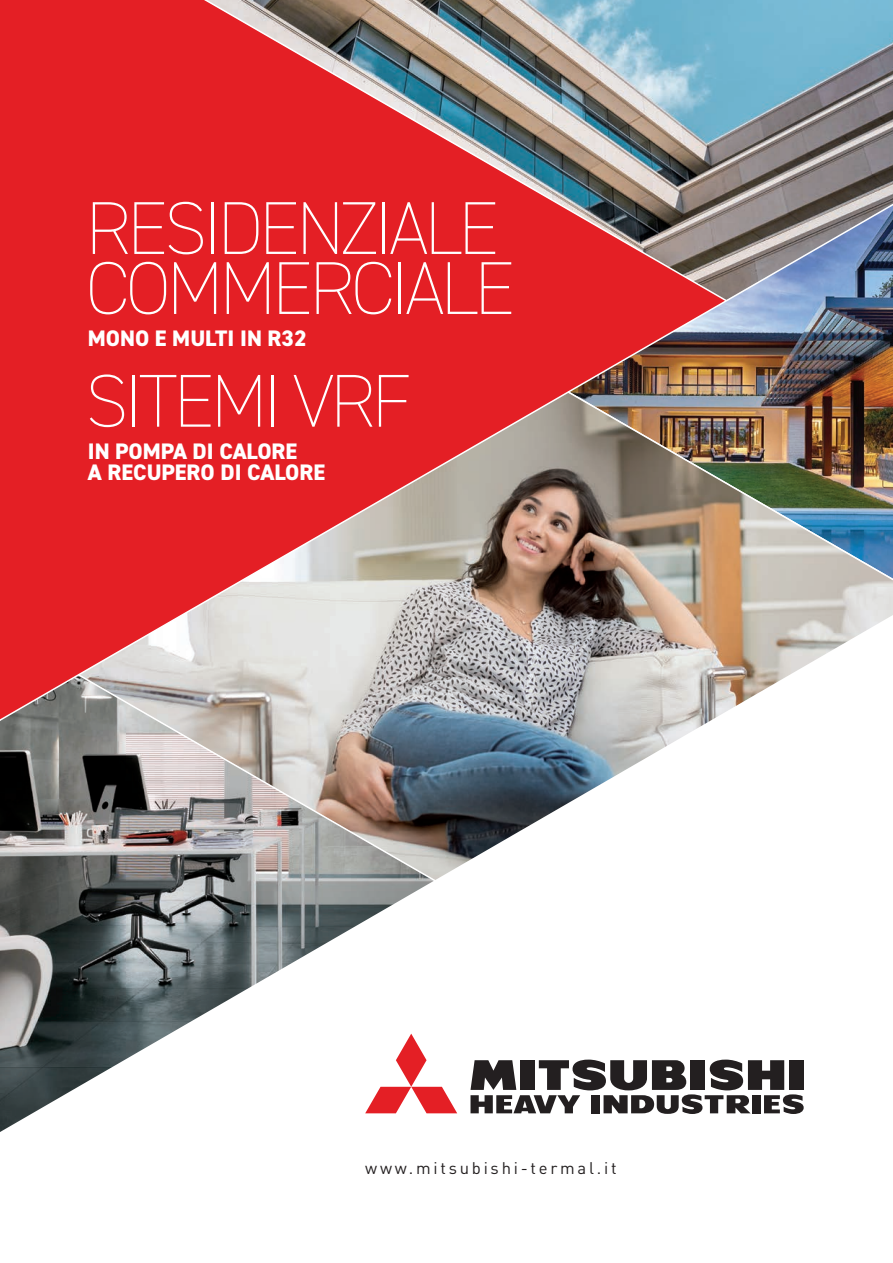
<style>
.page{position:relative;width:893px;height:1263px;background:#fff}
.page>*{position:absolute;margin:0;border:0;box-sizing:border-box;transform-origin:0 0}
.t1{font:200 75px/60px "DIN2014";letter-spacing:-.05em;color:#fff}
.t2{font:800 22.5px/21px "DIN2014";color:#fff}
.t3{font:16.65px "DIN Pro";letter-spacing:.165em;color:#231f20}
</style>
<div class="page">
<svg style="left:470px;top:1059px;width:334px;height:55px"></svg>
<svg style="left:434px;top:1086px;width:23px;height:27px"></svg>
<img style="left:0;top:722px;width:434px;height:410px">
<img style="left:54px;top:722px;width:609px;height:158px">
<img style="left:728px;top:0;width:165px;height:141px">
<img style="left:2px;top:141px;width:891px;height:581px">
<div style="left:0;top:0;width:111px;height:303px;background:#e41f25"></div>
<svg style="left:111px;top:0;width:617px;height:303px;background:#bf5357"></svg>
<img style="left:566px;top:390px;width:327px;height:358px">
<img style="left:76px;top:673px;width:494px;height:286px">
<svg style="left:0;top:162px;width:2px;height:560px"></svg>
<h1 class="t1" style="left:86px;top:198px;width:431px">RESIDENZIALE<br>COMMERCIALE</h1>
<p class="t2" style="left:88px;top:328px;width:220px">MONO E MULTI IN R32</p>
<h1 class="t1" style="left:86px;top:371px;width:328px">SITEMI VRF</h1>
<p class="t2" style="left:88px;top:441px;width:239px">IN POMPA DI CALORE<br>A RECUPERO DI CALORE</p>
<p class="t3" style="left:365px;top:1156px;width:253px">www.mitsubishi-termal.it</p>
</div>
